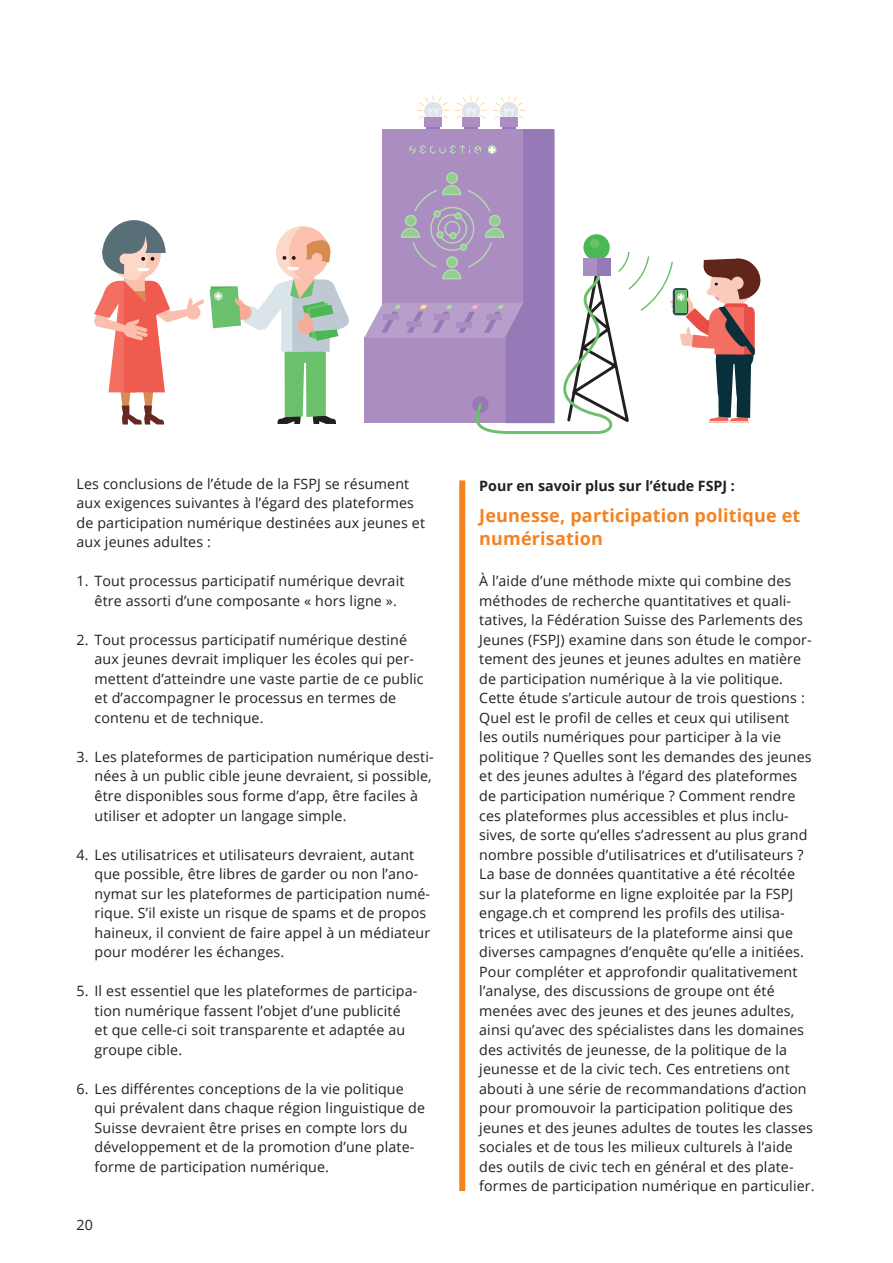
<style>
.page{position:relative;width:893px;height:1263px;background:#fff}
.page>*{position:absolute;margin:0;border:0;box-sizing:border-box;transform-origin:0 0}
.Titel_2{font:700 18px/22.5px "Open Sans";letter-spacing:.01em;color:#f58220}
.t1{font:17.4px "Myriad Pro";color:#231f20}
.franz{font:14.25px/19.5px "Open Sans";letter-spacing:.01em;color:#231f20}
.Fliesstext{font:14.25px/19.5px "Open Sans";letter-spacing:.01em;color:#231f20}
.Lead{font:700 14.25px "Open Sans";color:#231f20}
</style>
<div class="page">
<div style="left:459px;top:480px;width:6px;height:711px;background:#f58220"></div>
<div style="left:427px;top:122px;width:13px;height:10px;background:#957ab7"></div>
<svg style="left:418px;top:95px;width:31px;height:27px"></svg>
<div style="left:425px;top:117px;width:17px;height:10px;background:#ab8dc1"></div>
<div style="left:464px;top:122px;width:14px;height:10px;background:#957ab7"></div>
<svg style="left:455px;top:95px;width:32px;height:24px"></svg>
<div style="left:462px;top:117px;width:18px;height:10px;background:#ab8dc1"></div>
<div style="left:502px;top:122px;width:14px;height:10px;background:#957ab7"></div>
<svg style="left:493px;top:95px;width:32px;height:24px"></svg>
<div style="left:500px;top:117px;width:18px;height:10px;background:#ab8dc1"></div>
<svg style="left:94px;top:220px;width:110px;height:204px"></svg>
<svg style="left:364px;top:129px;width:396px;height:305px"></svg>
<svg style="left:210px;top:226px;width:139px;height:198px"></svg>
<p class="franz" style="left:77px;top:474px;width:350px">Les conclusions de l’étude de la FSPJ se résument aux exigences suivantes à l’égard des plateformes de participation numérique destinées aux jeunes et aux jeunes adultes :</p>
<p class="Fliesstext" style="left:95px;top:571px;width:311px;text-indent:-18px">1. Tout processus participatif numérique devrait être assorti d’une composante « hors ligne ».</p>
<p class="Fliesstext" style="left:95px;top:630px;width:331px;text-indent:-18px">2. Tout processus participatif numérique destiné aux jeunes devrait impliquer les écoles qui per&shy;mettent d’atteindre une vaste partie de ce public et d’accompagner le processus en termes de contenu et de technique.</p>
<p class="Fliesstext" style="left:95px;top:747px;width:341px;text-indent:-18px">3. Les plateformes de participation numérique desti&shy;nées à un public cible jeune devraient, si possible, être disponibles sous forme d’app, être faciles à utiliser et adopter un langage simple.</p>
<p class="Fliesstext" style="left:95px;top:844px;width:337px;text-indent:-18px">4. Les utilisatrices et utilisateurs devraient, autant que possible, être libres de garder ou non l’ano&shy;nymat sur les plateformes de participation numé&shy;rique. S’il existe un risque de spams et de propos haineux, il convient de faire appel à un médiateur pour modérer les échanges.</p>
<p class="Fliesstext" style="left:95px;top:981px;width:324px;text-indent:-18px">5. Il est essentiel que les plateformes de participa&shy;tion numérique fassent l’objet d’une publicité et que celle-ci soit transparente et adaptée au groupe cible.</p>
<p class="Fliesstext" style="left:95px;top:1078px;width:332px;text-indent:-18px">6. Les différentes conceptions de la vie politique qui prévalent dans chaque région linguistique de Suisse devraient être prises en compte lors du développement et de la promotion d’une plate&shy;forme de participation numérique.</p>
<p class="franz" style="left:77px;top:1215px;width:18px">20</p>
<p class="Lead" style="left:479px;top:476px;width:257px">Pour en savoir plus sur l’étude FSPJ :</p>
<p class="Titel_2" style="left:479px;top:504px;width:323px">Jeunesse, participation politique et numérisation</p>
<p class="franz" style="left:479px;top:571px;width:334px">À l’aide d’une méthode mixte qui combine des méthodes de recherche quantitatives et quali&shy;tatives, la Fédération Suisse des Parlements des Jeunes (FSPJ) examine dans son étude le compor&shy;tement des jeunes et jeunes adultes en matière de participation numérique à la vie politique.<br>Cette étude s’articule autour de trois questions :<br>Quel est le profil de celles et ceux qui utilisent<br>les outils numériques pour participer à la vie politique ? Quelles sont les demandes des jeunes et des jeunes adultes à l’égard des plateformes de participation numérique ? Comment rendre ces plateformes plus accessibles et plus inclu&shy;sives, de sorte qu’elles s’adressent au plus grand nombre possible d’utilisatrices et d’utilisateurs ?</p>
<p class="franz" style="left:479px;top:864px;width:337px">La base de données quantitative a été récoltée sur la plateforme en ligne exploitée par la FSPJ engage.ch et comprend les profils des utilisa&shy;trices et utilisateurs de la plateforme ainsi que diverses campagnes d’enquête qu’elle a initiées.<br>Pour compléter et approfondir qualitativement l’analyse, des discussions de groupe ont été menées avec des jeunes et des jeunes adultes, ainsi qu’avec des spécialistes dans les domaines des activités de jeunesse, de la politique de la jeunesse et de la civic tech. Ces entretiens ont abouti à une série de recommandations d’action pour promouvoir la participation politique des jeunes et des jeunes adultes de toutes les classes sociales et de tous les milieux culturels à l’aide des outils de civic tech en général et des plate&shy;formes de participation numérique en particulier.</p>
<p class="t1" style="left:464px;top:630px;width:59px">Seite 23</p>
</div>
